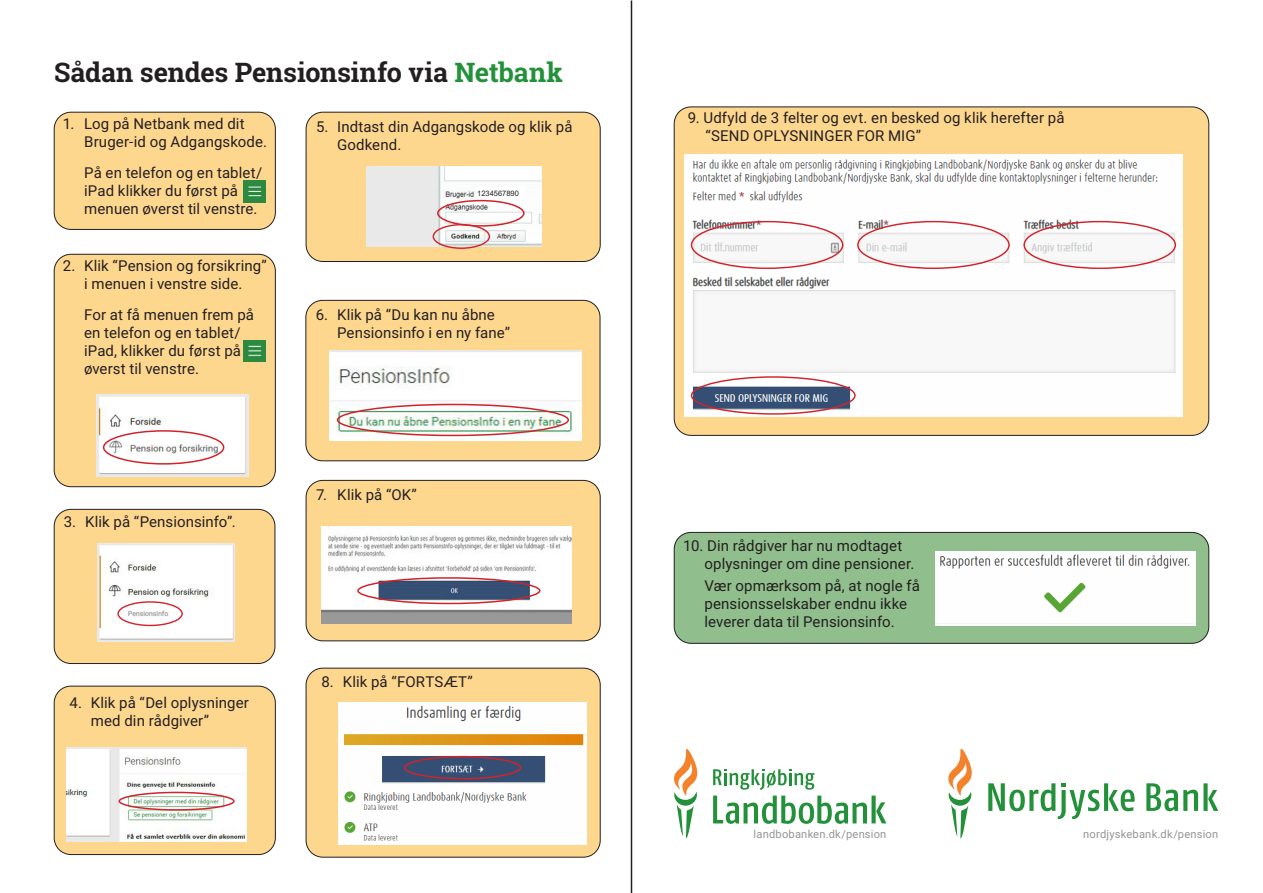
<style>
.page{position:relative;width:1263px;height:893px;background:#fff}
.page>*{position:absolute;margin:0;border:0;box-sizing:border-box;transform-origin:0 0}
.t1{font:700 27px "Roboto Slab";letter-spacing:-.005em;color:#231f20}
.t2{font:15px/18px "Roboto";letter-spacing:.005em;color:#231f20}
.t3{font:11.1px "Roboto";letter-spacing:.02em;color:#939598}
.t4{font:7.5px "Arial";color:#231f20}
.s1{color:#23913a}
</style>
<div class="page">
<hr style="left:631px;top:0;width:1px;height:893px;background:#231f20">
<svg style="left:674px;top:749px;width:23px;height:89px"></svg>
<svg style="left:713px;top:796px;width:173px;height:28px"></svg>
<svg style="left:713px;top:769px;width:101px;height:21px"></svg>
<svg style="left:1146px;top:783px;width:72px;height:28px"></svg>
<svg style="left:988px;top:783px;width:147px;height:36px"></svg>
<svg style="left:948px;top:748px;width:24px;height:91px"></svg>
<div style="left:54px;top:112px;width:221px;height:117px;background:#fed78f;border-radius:17px"></div>
<div style="left:54px;top:112px;width:222px;height:118px;border:1px solid #231f20;border-radius:17px"></div>
<svg style="left:306px;top:668px;width:295px;height:189px;background:#f7d28e"></svg>
<img style="left:339px;top:702px;width:247px;height:143px">
<div style="left:404px;top:756px;width:117px;height:23px;border:2px solid #d1232a;border-radius:50%"></div>
<div style="left:674px;top:532px;width:535px;height:111px;background:#90be8c;border-radius:17px"></div>
<div style="left:674px;top:532px;width:535px;height:111px;border:1px solid #231f20;border-radius:17px"></div>
<img style="left:935px;top:551px;width:260px;height:75px">
<div style="left:674px;top:107px;width:535px;height:328px;background:#fed78f;border-radius:17px"></div>
<img style="left:684px;top:154px;width:499px;height:263px">
<div style="left:691px;top:221px;width:152px;height:48px;border:1px solid #d1232a;border-radius:50%"></div>
<div style="left:857px;top:221px;width:153px;height:48px;border:1px solid #d1232a;border-radius:50%"></div>
<div style="left:691px;top:376px;width:165px;height:39px;border:1px solid #d1232a;border-radius:50%"></div>
<div style="left:1023px;top:221px;width:153px;height:48px;border:1px solid #d1232a;border-radius:50%"></div>
<div style="left:54px;top:254px;width:221px;height:233px;background:#fed78f;border-radius:17px"></div>
<div style="left:54px;top:254px;width:222px;height:233px;border:1px solid #231f20;border-radius:17px"></div>
<img style="left:97px;top:394px;width:152px;height:83px">
<div style="left:103px;top:430px;width:121px;height:35px;border:2px solid #d1232a;border-radius:50%"></div>
<div style="left:54px;top:509px;width:221px;height:154px;background:#fed78f;border-radius:17px"></div>
<div style="left:54px;top:509px;width:221px;height:155px;border:1px solid #231f20;border-radius:17px"></div>
<img style="left:98px;top:543px;width:137px;height:99px">
<div style="left:117px;top:601px;width:66px;height:25px;border:1px solid #d1232a;border-radius:50%"></div>
<div style="left:54px;top:686px;width:221px;height:168px;background:#fed78f;border-radius:17px"></div>
<div style="left:54px;top:686px;width:222px;height:169px;border:1px solid #231f20;border-radius:17px"></div>
<img style="left:67px;top:748px;width:180px;height:93px">
<div style="left:119px;top:792px;width:116px;height:19px;border:2px solid #d1232a;border-radius:50%"></div>
<div style="left:306px;top:112px;width:294px;height:149px;background:#fed78f;border-radius:17px"></div>
<div style="left:306px;top:112px;width:294px;height:150px;border:1px solid #231f20;border-radius:17px"></div>
<img style="left:367px;top:166px;width:174px;height:80px">
<div style="left:433px;top:224px;width:57px;height:25px;border:1px solid #d1232a;border-radius:50%"></div>
<div style="left:306px;top:300px;width:294px;height:161px;background:#fed78f;border-radius:17px"></div>
<div style="left:306px;top:300px;width:294px;height:161px;border:1px solid #231f20;border-radius:17px"></div>
<img style="left:330px;top:350px;width:251px;height:91px">
<div style="left:337px;top:404px;width:232px;height:32px;border:2px solid #d1232a;border-radius:50%"></div>
<div style="left:306px;top:480px;width:294px;height:161px;background:#fed78f;border-radius:17px"></div>
<div style="left:306px;top:480px;width:294px;height:161px;border:1px solid #231f20;border-radius:17px"></div>
<img style="left:321px;top:527px;width:250px;height:96px">
<div style="left:357px;top:577px;width:183px;height:27px;border:2px solid #d1232a;border-radius:50%"></div>
<img style="left:244px;top:181px;width:22px;height:21px">
<img style="left:244px;top:340px;width:22px;height:22px">
<div style="left:476px;top:187px;width:49px;height:15px;background:#fff"></div>
<div style="left:437px;top:200px;width:88px;height:27px;border:2px solid #d1232a;border-radius:50%"></div>
<p class="t1" style="left:54px;top:54px;width:510px">Sådan sendes Pensionsinfo via <span class="s1">Netbank</span></p>
<p class="t2" style="left:84px;top:114px;width:184px;text-indent:-21px">1. Log på Netbank med dit<br>Bruger-id og Adgangskode.</p>
<p class="t2" style="left:84px;top:163px;width:180px">På en telefon og en tablet/ iPad klikker du først på menuen øverst til venstre.</p>
<p class="t2" style="left:337px;top:118px;width:237px;text-indent:-21px">5. Indtast din Adgangskode og klik på<br>Godkend.</p>
<p class="t4" style="left:477px;top:188px;width:43px">1234567890</p>
<p class="t2" style="left:63px;top:256px;width:205px;text-align:center">2. Klik “Pension og forsikring” i menuen i venstre side.</p>
<p class="t2" style="left:84px;top:305px;width:172px">For at få menuen frem på en telefon og en tablet/ iPad, klikker du først på øverst til venstre.</p>
<p class="t2" style="left:64px;top:512px;width:173px">3. Klik på “Pensionsinfo”.</p>
<p class="t2" style="left:337px;top:305px;width:175px;text-indent:-21px">6. Klik på “Du kan nu åbne<br>Pensionsinfo i en ny fane”</p>
<p class="t2" style="left:316px;top:485px;width:102px">7. Klik på “OK”</p>
<p class="t2" style="left:91px;top:693px;width:160px;text-indent:-21px">4. Klik på “Del oplysninger med din rådgiver”</p>
<p class="t2" style="left:321px;top:672px;width:153px">8. Klik på “FORTSÆT”</p>
<p class="t2" style="left:705px;top:108px;width:361px;text-indent:-18px">9. Udfyld de 3 felter og evt. en besked og klik herefter på “SEND OPLYSNINGER FOR MIG”</p>
<p class="t2" style="left:704px;top:536px;width:211px;text-indent:-21px">10. Din rådgiver har nu modtaget oplysninger om dine pensioner.</p>
<p class="t2" style="left:704px;top:576px;width:217px">Vær opmærksom på, at nogle få pensionsselskaber endnu ikke leverer data til Pensionsinfo.</p>
<p class="t3" style="left:754px;top:826px;width:134px">landbobanken.dk/pension</p>
<p class="t3" style="left:1083px;top:826px;width:137px">nordjyskebank.dk/pension</p>
</div>
